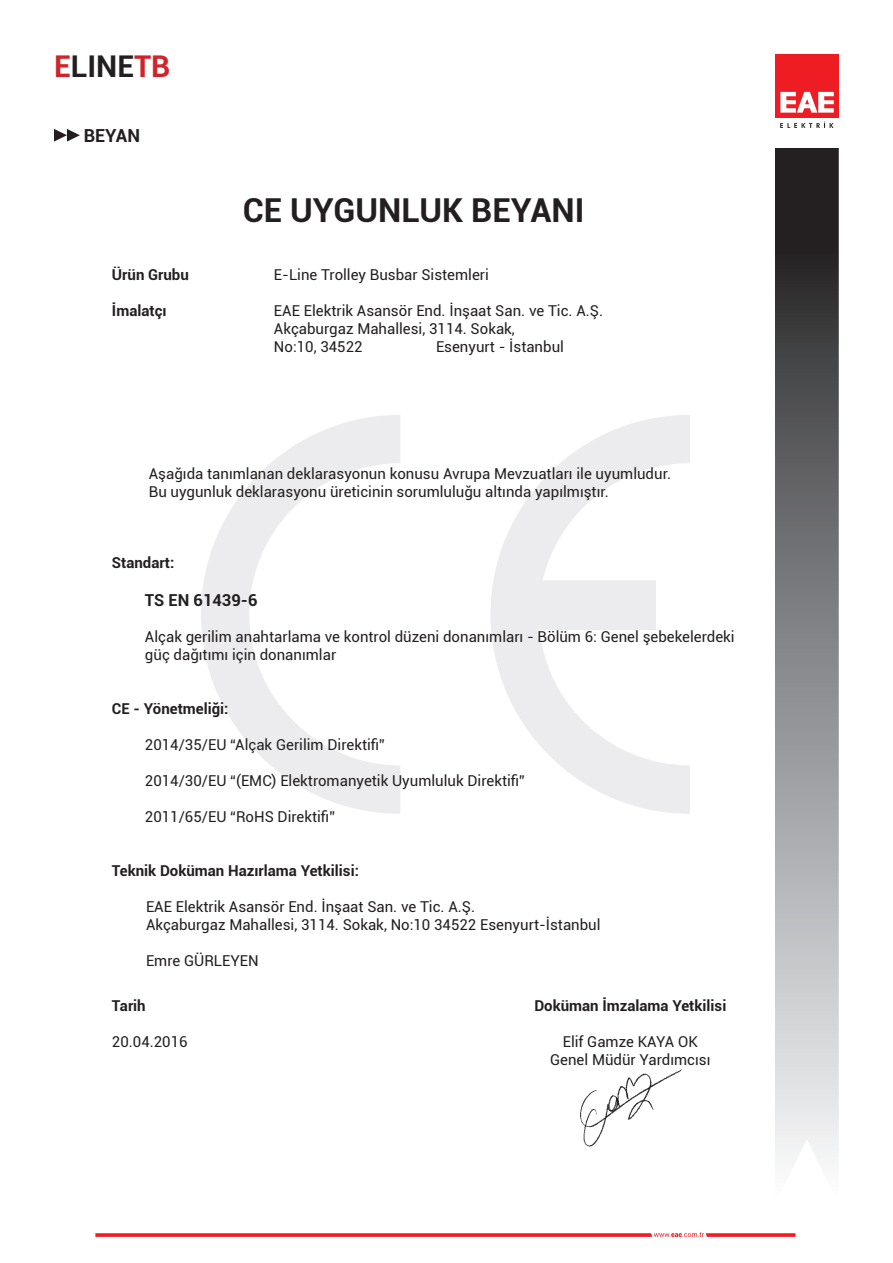
<style>
.page{position:relative;width:893px;height:1263px;background:#fff}
.page>*{position:absolute;margin:0;border:0;box-sizing:border-box;transform-origin:0 0}
.t1{font:700 33px "Roboto";color:#231f20}
.t2{font:700 30px "Roboto";color:#231f20}
.t3{font:700 18px "Roboto";color:#231f20}
.t4{font:700 16.5px "Roboto";color:#231f20}
.t5{font:15px/18px "Roboto";color:#231f20}
.t6{font:700 15px "Roboto";color:#231f20}
.s1{color:#d1232a}
</style>
<div class="page">
<div style="left:775px;top:54px;width:64px;height:64px;background:#ee1d23"></div>
<svg style="left:780px;top:92px;width:54px;height:21px"></svg>
<svg style="left:780px;top:122px;width:53px;height:6px"></svg>
<svg style="left:95px;top:1232px;width:700px;height:5px"></svg>
<svg style="left:54px;top:129px;width:26px;height:13px"></svg>
<svg style="left:201px;top:415px;width:199px;height:399px"></svg>
<svg style="left:490px;top:415px;width:200px;height:399px"></svg>
<svg style="left:775px;top:148px;width:64px;height:1013px;background:#848587"></svg>
<img style="left:580px;top:1069px;width:102px;height:78px">
<h2 class="t2" style="left:54px;top:45px;width:118px"><span class="s1">E</span>LINE<span class="s1">TB</span></h2>
<p class="t3" style="left:84px;top:123px;width:58px">BEYAN</p>
<h1 class="t1" style="left:243px;top:187px;width:343px">CE UYGUNLUK BEYANI</h1>
<p class="t6" style="left:112px;top:264px;width:78px">Ürün Grubu</p>
<p class="t5" style="left:274px;top:265px;width:216px">E-Line Trolley Busbar Sistemleri</p>
<p class="t6" style="left:112px;top:300px;width:56px">İmalatçı</p>
<p class="t5" style="left:274px;top:301px;width:331px">EAE Elektrik Asansör End. İnşaat San. ve Tic. A.Ş.<br>Akçaburgaz Mahallesi, 3114. Sokak,<br>No:10, 34522</p>
<p class="t5" style="left:436px;top:337px;width:129px">Esenyurt - İstanbul</p>
<p class="t5" style="left:149px;top:464px;width:524px">Aşağıda tanımlanan deklarasyonun konusu Avrupa Mevzuatları ile uyumludur.<br>Bu uygunluk deklarasyonu üreticinin sorumluluğu altında yapılmıştır.</p>
<p class="t6" style="left:112px;top:552px;width:64px">Standart:</p>
<p class="t4" style="left:145px;top:589px;width:114px">TS EN 61439-6</p>
<p class="t5" style="left:145px;top:627px;width:591px">Alçak gerilim anahtarlama ve kontrol düzeni donanımları - Bölüm 6: Genel şebekelerdeki güç dağıtımı için donanımlar</p>
<p class="t6" style="left:112px;top:698px;width:118px">CE - Yönetmeliği:</p>
<p class="t5" style="left:145px;top:735px;width:241px">2014/35/EU “Alçak Gerilim Direktifi”</p>
<p class="t5" style="left:145px;top:771px;width:381px">2014/30/EU “(EMC) Elektromanyetik Uyumluluk Direktifi”</p>
<p class="t5" style="left:145px;top:807px;width:191px">2011/65/EU “RoHS Direktifi”</p>
<p class="t6" style="left:112px;top:860px;width:248px">Teknik Doküman Hazırlama Yetkilisi:</p>
<p class="t5" style="left:146px;top:897px;width:456px">EAE Elektrik Asansör End. İnşaat San. ve Tic. A.Ş.<br>Akçaburgaz Mahallesi, 3114. Sokak, No:10 34522 Esenyurt-İstanbul</p>
<p class="t5" style="left:146px;top:951px;width:114px">Emre GÜRLEYEN</p>
<p class="t6" style="left:112px;top:995px;width:35px">Tarih</p>
<p class="t5" style="left:112px;top:1032px;width:77px">20.04.2016</p>
<p class="t6" style="left:534px;top:995px;width:193px">Doküman İmzalama Yetkilisi</p>
<p class="t5" style="left:550px;top:1032px;width:162px;text-align:center">Elif Gamze KAYA OK<br>Genel Müdür Yardımcısı</p>
</div>
